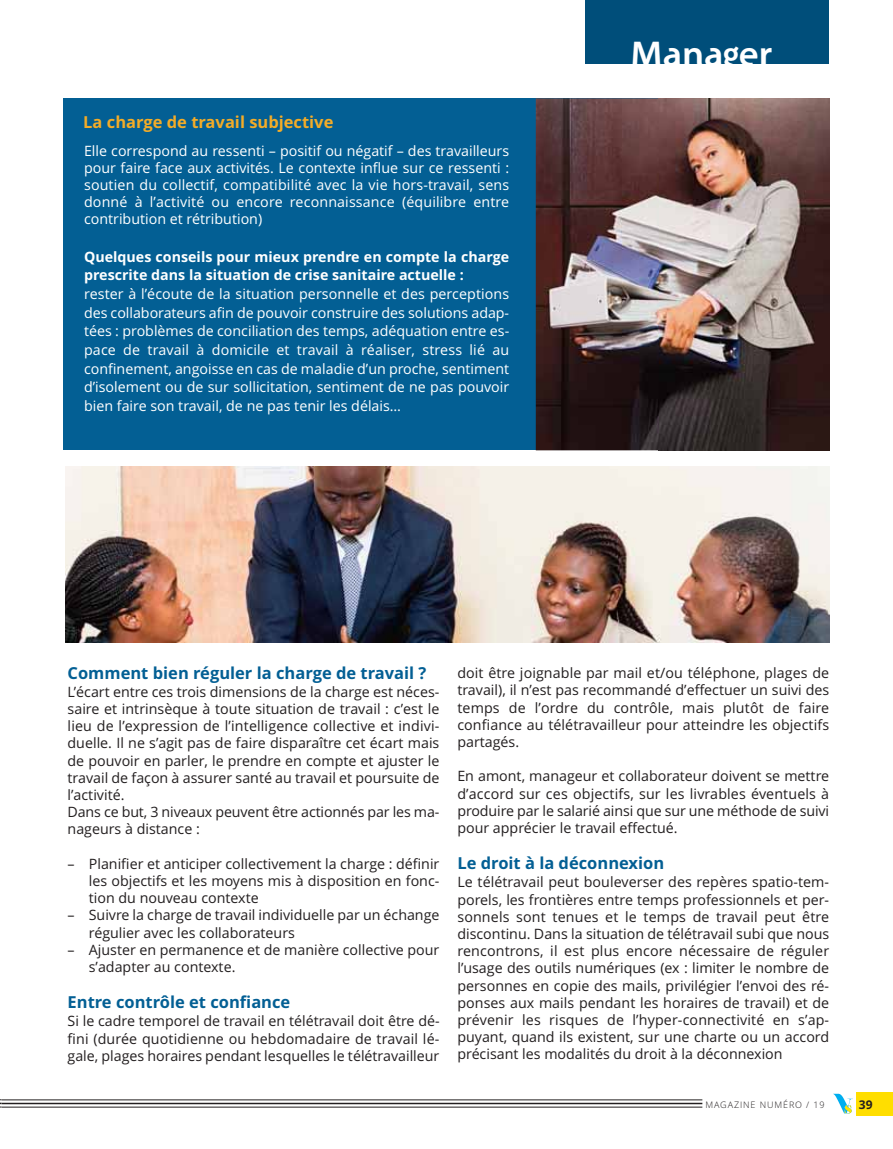
<style>
.page{position:relative;width:893px;height:1149px;background:#fff}
.page>*{position:absolute;margin:0;border:0;box-sizing:border-box;transform-origin:0 0}
.t1{font:700 36px "Santana";color:#fff}
.t2{font:700 16.5px "Open Sans";color:#035f94}
.t3{font:700 16.5px "Open Sans";color:#f3ac28}
.t4{font:14.25px/17.2px "Open Sans";color:#231f20;text-align:justify}
.t5{font:14.25px/18.6px "Open Sans";color:#fff;text-align:justify}
.t6{font:700 14.25px/18.9px "Open Sans";color:#fff}
.t7{font:700 12px "Open Sans";color:#231f20}
.t8{font:300 9px "Open Sans";letter-spacing:.1em;color:#231f20}
</style>
<div class="page">
<img style="left:65px;top:466px;width:764px;height:176px">
<div style="left:64px;top:98px;width:595px;height:352px;background:#035f94"></div>
<svg style="left:833px;top:1093px;width:20px;height:20px"></svg>
<div style="left:857px;top:1091px;width:36px;height:24px;background:#ffde00"></div>
<div style="left:585px;top:0;width:244px;height:64px;background:#004e7a"></div>
<hr style="left:2px;top:1099px;width:700px;height:1px;background:#231f20">
<hr style="left:2px;top:1102px;width:700px;height:1px;background:#231f20">
<hr style="left:2px;top:1106px;width:700px;height:1px;background:#231f20">
<img style="left:536px;top:98px;width:293px;height:352px">
<p class="t3" style="left:83px;top:115px;width:252px">La charge de travail subjective</p>
<p class="t5" style="left:84px;top:143px;width:427px;line-height:17.2px">Elle correspond au ressenti – positif ou négatif – des travailleurs pour faire face aux activités. Le contexte influe sur ce ressenti : soutien du collectif, compatibilité avec la vie hors-travail, sens donné à l’activité ou encore reconnaissance (équilibre entre contribution et rétribution)</p>
<p class="t6" style="left:84px;top:248px;width:427px">Quelques conseils pour mieux prendre en compte la charge prescrite dans la situation de crise sanitaire actuelle :</p>
<p class="t5" style="left:84px;top:286px;width:427px">rester à l’écoute de la situation personnelle et des perceptions des collaborateurs afin de pouvoir construire des solutions adap&shy;tées : problèmes de conciliation des temps, adéquation entre es&shy;pace de travail à domicile et travail à réaliser, stress lié au confinement, angoisse en cas de maladie d’un proche, sentiment d’isolement ou de sur sollicitation, sentiment de ne pas pouvoir bien faire son travail, de ne pas tenir les délais…</p>
<h1 class="t1" style="left:631px;top:40px;width:143px">Manager</h1>
<p class="t2" style="left:68px;top:665px;width:360px">Comment bien réguler la charge de travail ?</p>
<p class="t4" style="left:68px;top:684px;width:373px;text-align:left">L’écart entre ces trois dimensions de la charge est néces&shy;saire et intrinsèque à toute situation de travail : c’est le lieu de l’expression de l’intelligence collective et indivi&shy;duelle. Il ne s’agit pas de faire disparaître cet écart mais de pouvoir en parler, le prendre en compte et ajuster le travail de façon à assurer santé au travail et poursuite de l’activité.<br>Dans ce but, 3 niveaux peuvent être actionnés par les ma&shy;nageurs à distance :</p>
<p class="t4" style="left:89px;top:856px;width:352px;text-indent:-21px">– Planifier et anticiper collectivement la charge : définir les objectifs et les moyens mis à disposition en fonc&shy;tion du nouveau contexte</p>
<p class="t4" style="left:89px;top:907px;width:352px;text-indent:-21px">– Suivre la charge de travail individuelle par un échange régulier avec les collaborateurs</p>
<p class="t4" style="left:89px;top:942px;width:352px;text-indent:-21px">– Ajuster en permanence et de manière collective pour s’adapter au contexte.</p>
<p class="t2" style="left:68px;top:995px;width:224px">Entre contrôle et confiance</p>
<p class="t4" style="left:68px;top:1013px;width:374px">Si le cadre temporel de travail en télétravail doit être dé&shy;fini (durée quotidienne ou hebdomadaire de travail lé&shy;gale, plages horaires pendant lesquelles le télétravailleur</p>
<p class="t4" style="left:457px;top:665px;width:373px">doit être joignable par mail et/ou téléphone, plages de travail), il n’est pas recommandé d’effectuer un suivi des temps de l’ordre du contrôle, mais plutôt de faire confiance au télétravailleur pour atteindre les objectifs partagés.</p>
<p class="t4" style="left:457px;top:768px;width:373px">En amont, manageur et collaborateur doivent se mettre d’accord sur ces objectifs, sur les livrables éventuels à produire par le salarié ainsi que sur une méthode de suivi pour apprécier le travail effectué.</p>
<p class="t2" style="left:457px;top:856px;width:208px">Le droit à la déconnexion</p>
<p class="t4" style="left:457px;top:874px;width:373px">Le télétravail peut bouleverser des repères spatio-tem&shy;porels, les frontières entre temps professionnels et per&shy;sonnels sont tenues et le temps de travail peut être discontinu. Dans la situation de télétravail subi que nous rencontrons, il est plus encore nécessaire de réguler l’usage des outils numériques (ex : limiter le nombre de personnes en copie des mails, privilégier l’envoi des ré&shy;ponses aux mails pendant les horaires de travail) et de prévenir les risques de l’hyper-connectivité en s’ap&shy;puyant, quand ils existent, sur une charte ou un accord précisant les modalités du droit à la déconnexion</p>
<p class="t8" style="left:705px;top:1100px;width:121px">MAGAZINE NUMÉRO / 19</p>
<p class="t7" style="left:859px;top:1099px;width:15px">39</p>
</div>
